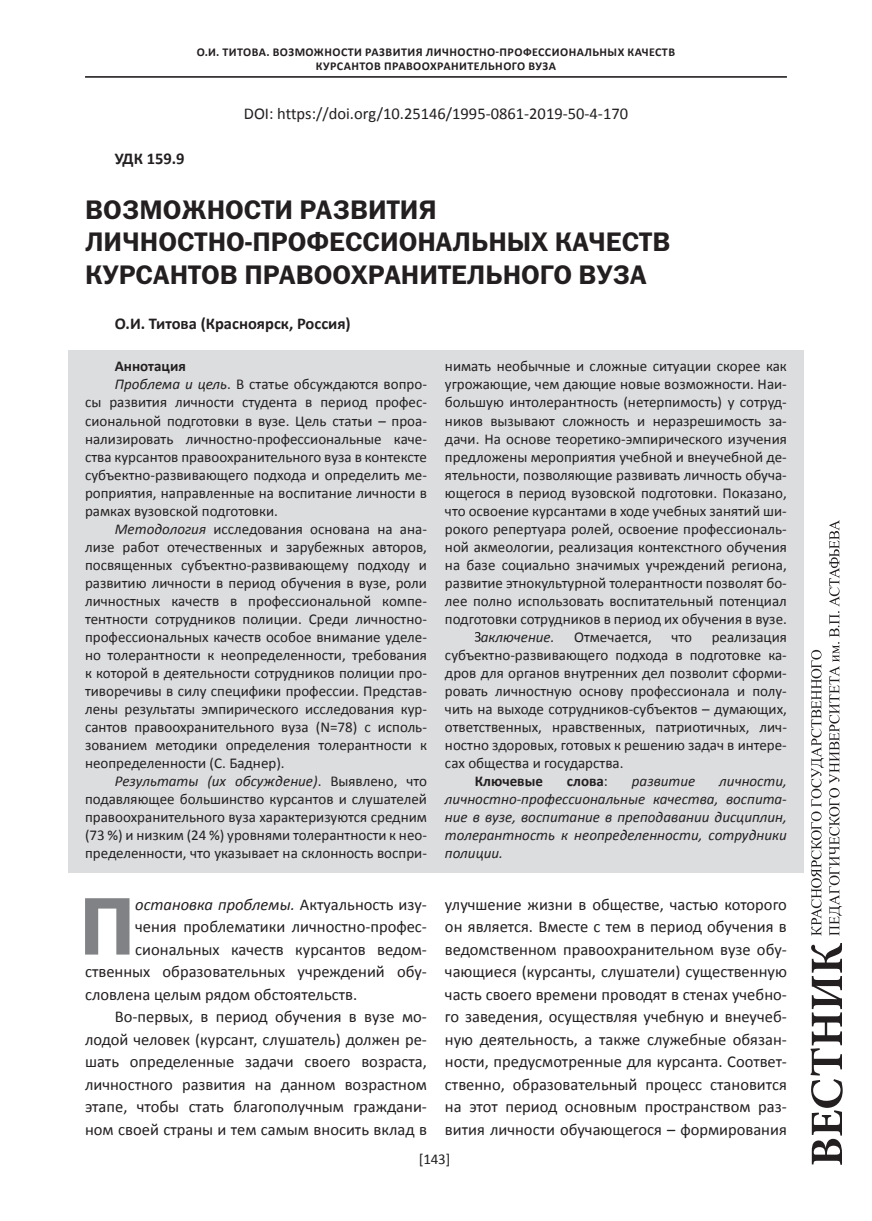
<style>
.page{position:relative;width:872px;height:1221px;background:#fff}
.page>*{position:absolute;margin:0;border:0;box-sizing:border-box;transform-origin:0 0}
.t1{font:82.05px "ez Franklin Goth Demi";color:#808285}
.t2{font:27px/32.4px "ez Franklin Goth Demi";color:#231f20}
.t3{font:16.5px/22.5px "Calibri";color:#231f20;text-align:justify}
.t4{font:700 16.5px "Calibri";color:#231f20}
.t5{font:italic 16.5px "Calibri";color:#231f20}
.t6{font:15px/18px "Calibri";color:#231f20;text-align:justify}
.t7{font:italic 15px/18px "Calibri";color:#231f20;text-align:justify}
.t8{font:700 15px "Calibri";color:#231f20}
.t9{font:700 12px/13.5px "Calibri";letter-spacing:.04em;color:#231f20}
.s1{font-style:italic}
.s2{font-style:normal}
.s3{font-weight:400}
</style>
<div class="page">
<svg style="left:811px;top:520px;width:31px;height:415px"></svg>
<svg style="left:810px;top:943px;width:32px;height:221px"></svg>
<div style="left:68px;top:350px;width:736px;height:522px;background:#dcdddf"></div>
<svg style="left:475px;top:632px;width:5px;height:9px"></svg>
<hr style="left:85px;top:76px;width:702px;height:1px;background:#231f20">
<hr style="left:85px;top:77px;width:702px;height:1px;background:#231f20">
<p class="t9" style="left:197px;top:46px;width:41px">О.И. Тито</p>
<p class="t9" style="left:316px;top:46px;width:359px;text-indent:-64px">ва. ВОЗМОЖНОСТИ РАЗВИТИЯ ЛИЧНОСТНО-ПРОФЕССИОНАЛЬНЫХ КАЧЕСТВ<br>КУРСАНТОВ ПРАВООХРАНИТЕЛЬНОГО ВУЗа</p>
<p class="t3" style="left:244px;top:102px;width:386px">DOI: https://doi.org/10.25146/1995-0861-2019-50-4-170</p>
<p class="t4" style="left:115px;top:148px;width:71px">УДК 159.9</p>
<h2 class="t2" style="left:85px;top:193px;width:587px">ВОЗМОЖНОСТИ РАЗВИТИЯ<br>ЛИЧНОСТНО-ПРОФЕССИОНАЛЬНЫХ КАЧЕСТВ<br>КУРСАНТОВ ПРАВООХРАНИТЕЛЬНОГО ВУЗа</h2>
<p class="t4" style="left:115px;top:312px;width:237px">О.И. Титова (Красноярск, Россия)</p>
<p class="t8" style="left:115px;top:357px;width:72px">Аннотация</p>
<p class="t6" style="left:115px;top:375px;width:314px"><span class="s1">Проблема и цель</span>. В статье обсуждаются вопро-</p>
<p class="t6" style="left:85px;top:393px;width:343px">сы развития личности студента в период профес-</p>
<p class="t6" style="left:85px;top:411px;width:343px">сиональной подготовки в вузе. Цель статьи – проа-</p>
<p class="t6" style="left:85px;top:429px;width:343px">нализировать личностно-профессиональные каче-</p>
<p class="t6" style="left:85px;top:447px;width:343px">ства курсантов правоохранительного вуза в контексте</p>
<p class="t6" style="left:85px;top:465px;width:343px">субъектно-развивающего подхода и определить ме-</p>
<p class="t6" style="left:85px;top:483px;width:343px">роприятия, направленные на воспитание личности в</p>
<p class="t6" style="left:85px;top:501px;width:194px">рамках вузовской подготовки.</p>
<p class="t6" style="left:115px;top:519px;width:313px"><span class="s1">Методология</span> исследования основана на ана-</p>
<p class="t6" style="left:85px;top:537px;width:343px">лизе работ отечественных и зарубежных авторов,</p>
<p class="t6" style="left:85px;top:555px;width:343px">посвященных субъектно-развивающему подходу и</p>
<p class="t6" style="left:85px;top:573px;width:343px">развитию личности в период обучения в вузе, роли</p>
<p class="t6" style="left:85px;top:591px;width:343px">личностных качеств в профессиональной компе-</p>
<p class="t6" style="left:85px;top:609px;width:343px">тентности сотрудников полиции. Среди личностно-</p>
<p class="t6" style="left:85px;top:627px;width:343px">профессиональных качеств особое внимание уделе-</p>
<p class="t6" style="left:85px;top:645px;width:343px">но толерантности к неопределенности, требования</p>
<p class="t6" style="left:85px;top:663px;width:343px">к которой в деятельности сотрудников полиции про-</p>
<p class="t6" style="left:85px;top:681px;width:343px">тиворечивы в силу специфики профессии. Представ-</p>
<p class="t6" style="left:85px;top:699px;width:343px">лены результаты эмпирического исследования кур-</p>
<p class="t6" style="left:85px;top:717px;width:343px">сантов правоохранительного вуза (N=78) с исполь-</p>
<p class="t6" style="left:85px;top:735px;width:343px">зованием методики определения толерантности к</p>
<p class="t6" style="left:85px;top:753px;width:201px">неопределенности (С. Баднер).</p>
<p class="t7" style="left:115px;top:771px;width:314px">Результаты (их обсуждение)<span class="s2">. Выявлено, что</span></p>
<p class="t6" style="left:85px;top:789px;width:343px">подавляющее большинство курсантов и слушателей</p>
<p class="t6" style="left:85px;top:807px;width:343px">правоохранительного вуза характеризуются средним</p>
<p class="t6" style="left:85px;top:825px;width:343px">(73 %) и низким (24 %) уровнями толерантности к нео-</p>
<p class="t6" style="left:85px;top:843px;width:343px">пределенности, что указывает на склонность воспри-</p>
<p class="t6" style="left:445px;top:357px;width:343px">нимать необычные и сложные ситуации скорее как угрожающие, чем дающие новые возможности. Наи&shy;большую интолерантность (нетерпимость) у сотруд&shy;ников вызывают сложность и неразрешимость за&shy;дачи. На основе теоретико-эмпирического изучения предложены мероприятия учебной и внеучебной де&shy;ятельности, позволяющие развивать личность обуча&shy;ющегося в период вузовской подготовки. Показано, что освоение курсантами в ходе учебных занятий ши&shy;рокого репертуара ролей, освоение профессиональ&shy;ной акмеологии, реализация контекстного обучения на базе социально значимых учреждений региона, развитие этнокультурной толерантности позволят бо&shy;лее полно использовать воспитательный потенциал подготовки сотрудников в период их обучения в вузе.</p>
<p class="t7" style="left:480px;top:627px;width:75px">аключение.</p>
<p class="t6" style="left:574px;top:627px;width:79px">Отмечается,</p>
<p class="t6" style="left:671px;top:627px;width:22px">что</p>
<p class="t6" style="left:445px;top:627px;width:343px;text-indent:267px">реализация субъектно-развивающего подхода в подготовке ка&shy;дров для органов внутренних дел позволит сформи&shy;ровать личностную основу профессионала и полу&shy;чить на выходе сотрудников-субъектов – думающих, ответственных, нравственных, патриотичных, лич&shy;ностно здоровых, готовых к решению задач в интере&shy;сах общества и государства.</p>
<p class="t8" style="left:475px;top:771px;width:70px">Ключевые</p>
<p class="t8" style="left:567px;top:771px;width:43px">слова<span class="s3">:</span></p>
<p class="t7" style="left:632px;top:771px;width:65px">развитие</p>
<p class="t7" style="left:445px;top:771px;width:343px;text-indent:274px">личности, личностно-профессиональные качества, воспита&shy;ние в вузе, воспитание в преподавании дисциплин, толерантность к неопределенности, сотрудники полиции.</p>
<h1 class="t1" style="left:79px;top:879px;width:57px">П</h1>
<p class="t5" style="left:135px;top:892px;width:293px">остановка проблемы. <span class="s2">Актуальность изу-</span></p>
<p class="t3" style="left:135px;top:915px;width:293px">чения проблематики личностно-профес-</p>
<p class="t3" style="left:135px;top:937px;width:293px">сиональных качеств курсантов ведом-</p>
<p class="t3" style="left:85px;top:960px;width:343px">ственных образовательных учреждений обу-</p>
<p class="t3" style="left:85px;top:982px;width:274px">словлена целым рядом обстоятельств.</p>
<p class="t3" style="left:115px;top:1005px;width:314px">Во-первых, в период обучения в вузе мо-</p>
<p class="t3" style="left:85px;top:1027px;width:343px">лодой человек (курсант, слушатель) должен ре-</p>
<p class="t3" style="left:85px;top:1050px;width:343px">шать определенные задачи своего возраста,</p>
<p class="t3" style="left:85px;top:1072px;width:343px">личностного развития на данном возрастном</p>
<p class="t3" style="left:85px;top:1095px;width:343px">этапе, чтобы стать благополучным граждани-</p>
<p class="t3" style="left:85px;top:1117px;width:343px">ном своей страны и тем самым вносить вклад в</p>
<p class="t3" style="left:445px;top:892px;width:343px">улучшение жизни в обществе, частью которого он является. Вместе с тем в период обучения в ведомственном правоохранительном вузе обу&shy;чающиеся (курсанты, слушатели) существенную часть своего времени проводят в стенах учебно&shy;го заведения, осуществляя учебную и внеучеб&shy;ную деятельность, а также служебные обязан&shy;ности, предусмотренные для курсанта. Соответ&shy;ственно, образовательный процесс становится на этот период основным пространством раз&shy;вития личности обучающегося – формирования</p>
<p class="t6" style="left:419px;top:1149px;width:33px">[ 143 ]</p>
</div>
